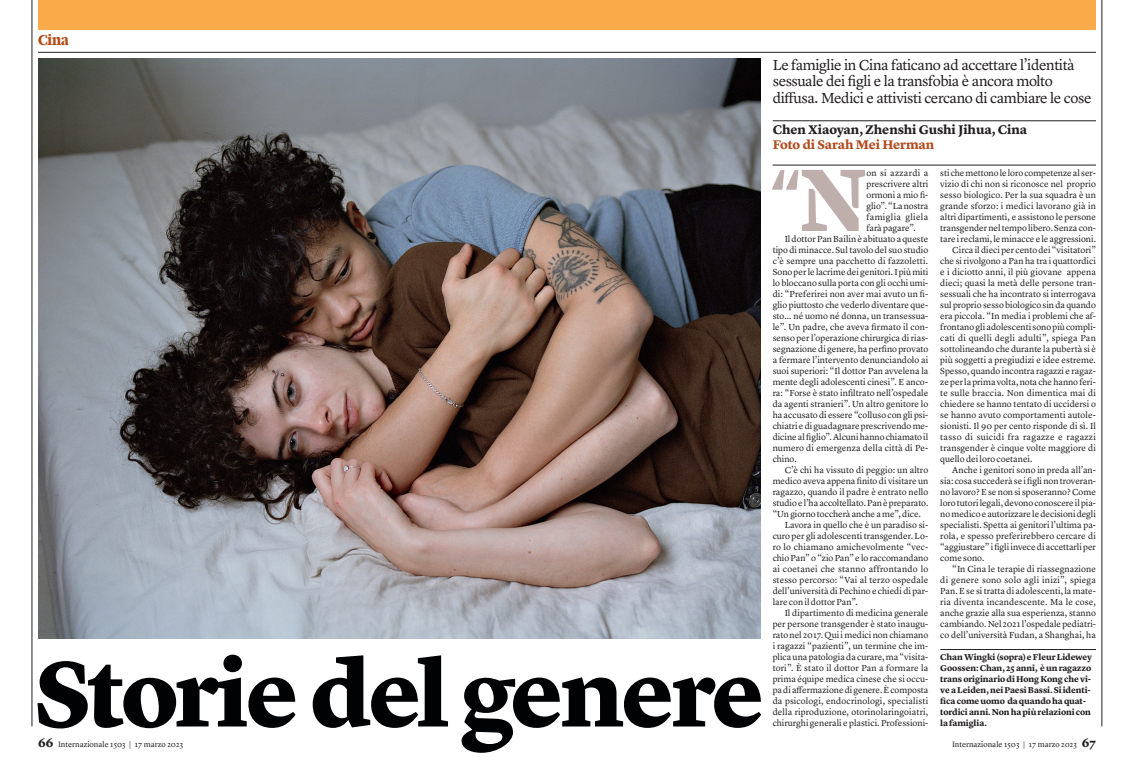
<style>
.page{position:relative;width:1134px;height:766px;background:#fff}
.page>*{position:absolute;margin:0;border:0;box-sizing:border-box;transform-origin:0 0}
.HD_headline_45pt_bla{font:900 95.3px "Lyon Text";letter-spacing:-.035em;color:#010203}
.TX_Text_9_1_11_justi{font:82.7px "Internazionale Stencil Drop Caps";color:#beafac}
.HD_headline_26pt_sem{font:15px/16.5px "Lyon Text";letter-spacing:-.025em;color:#231f20}
.FO_top_folio{font:15px "Internazionale Stencil";color:#b44918}
.BY_Byline_12_5pt{font:700 13px "Lyon Text";letter-spacing:-.005em;color:#231f20}
.BY_Byline_12_5pt-2{font:700 13px "Lyon Text";letter-spacing:-.01em;color:#b34a1d}
.TX_Text_9_1_11_justi-2{font:9.1px/11px "Lyon Text";color:#231f20;text-align:justify}
.TX_text_8_8_11_bold{font:700 8.8px/11px "Lyon Text";letter-spacing:-.015em;color:#231f20}
.t1{font:8px "Lyon Text";color:#231f20}
.s1{font-weight:700;font-size:12px}
.s2{font-size:91.9px}
</style>
<div class="page">
<hr style="left:1102px;top:0;width:1px;height:726px;background:#231f20">
<hr style="left:32px;top:0;width:1px;height:726px;background:#231f20">
<hr style="left:38px;top:52px;width:1058px;height:1px;background:#231f20">
<div style="left:38px;top:0;width:1058px;height:30px;background:#f9aa49"></div>
<img style="left:38px;top:58px;width:723px;height:580px">
<hr style="left:773px;top:121px;width:323px;height:1px;background:#231f20">
<hr style="left:773px;top:165px;width:323px;height:1px;background:#231f20">
<hr style="left:940px;top:649px;width:156px;height:1px;background:#231f20">
<p class="FO_top_folio" style="left:38px;top:32px;width:32px">Cina</p>
<p class="HD_headline_45pt_bla" style="left:34px;top:619px;width:731px">Storie del genere</p>
<p class="t1" style="left:38px;top:737px;width:147px"><span class="s1">66</span> Internazionale 1503 | 17 marzo 2023</p>
<p class="HD_headline_26pt_sem" style="left:773px;top:55px;width:320px">Le famiglie in Cina faticano ad accettare l’identità sessuale dei figli e la transfobia è ancora molto diffusa. Medici e attivisti cercano di cambiare le cose</p>
<p class="BY_Byline_12_5pt" style="left:773px;top:120px;width:256px">Chen Xiaoyan, Zhenshi Gushi Jihua, Cina</p>
<p class="BY_Byline_12_5pt-2" style="left:773px;top:134px;width:163px">Foto di Sarah Mei Herman</p>
<p class="TX_Text_9_1_11_justi" style="left:773px;top:164px;width:95px">“<span class="s2">N</span></p>
<p class="TX_Text_9_1_11_justi-2" style="left:866px;top:167px;width:63px">on si azzardi a prescrivere altri ormoni a mio fi&shy;glio”. “La nostra famiglia gliela farà pagare”.</p>
<p class="TX_Text_9_1_11_justi-2" style="left:773px;top:233px;width:157px;text-indent:12px">Il dottor Pan Bailin è abituato a queste tipo di minacce. Sul tavolo del suo studio c’è sempre una pacchetto di fazzoletti.<br>Sono per le lacrime dei genitori. I più miti lo bloccano sulla porta con gli occhi umi&shy;di: “Preferirei non aver mai avuto un fi&shy;glio piuttosto che vederlo diventare que&shy;sto... né uomo né donna, un transessua&shy;le”. Un padre, che aveva firmato il con&shy;senso per l’operazione chirurgica di rias&shy;segnazione di genere, ha perfino provato a fermare l’intervento denunciandolo ai suoi superiori: “Il dottor Pan avvelena la mente degli adolescenti cinesi”. E anco&shy;ra: “Forse è stato infiltrato nell’ospedale da agenti stranieri”. Un altro genitore lo ha accusato di essere “colluso con gli psi&shy;chiatri e di guadagnare prescrivendo me&shy;dicine al figlio”. Alcuni hanno chiamato il numero di emergenza della città di Pe&shy;chino.</p>
<p class="TX_Text_9_1_11_justi-2" style="left:773px;top:464px;width:157px;text-indent:12px">C’è chi ha vissuto di peggio: un altro medico aveva appena finito di visitare un ragazzo, quando il padre è entrato nello studio e l’ha accoltellato. Pan è preparato. “Un giorno toccherà anche a me”, dice.</p>
<p class="TX_Text_9_1_11_justi-2" style="left:773px;top:519px;width:157px;text-indent:12px">Lavora in quello che è un paradiso si&shy;curo per gli adolescenti transgender. Lo&shy;ro lo chiamano amichevolmente “vec&shy;chio Pan” o “zio Pan” e lo raccomandano ai coetanei che stanno affrontando lo stesso percorso: “Vai al terzo ospedale dell’università di Pechino e chiedi di par&shy;lare con il dottor Pan”.</p>
<p class="TX_Text_9_1_11_justi-2" style="left:773px;top:607px;width:157px;text-indent:12px">Il dipartimento di medicina generale per persone transgender è stato inaugu&shy;rato nel 2017. Qui i medici non chiamano i ragazzi “pazienti”, un termine che im&shy;plica una patologia da curare, ma “visita&shy;tori”. È stato il dottor Pan a formare la prima équipe medica cinese che si occu&shy;pa di affermazione di genere. È composta da psicologi, endocrinologi, specialisti della riproduzione, otorinolaringoiatri, chirurghi generali e plastici. Professioni-</p>
<p class="TX_Text_9_1_11_justi-2" style="left:940px;top:167px;width:157px">sti che mettono le loro competenze al ser&shy;vizio di chi non si riconosce nel proprio sesso biologico. Per la sua squadra è un grande sforzo: i medici lavorano già in altri dipartimenti, e assistono le persone transgender nel tempo libero. Senza con&shy;tare i reclami, le minacce e le aggressioni.</p>
<p class="TX_Text_9_1_11_justi-2" style="left:940px;top:244px;width:157px;text-indent:12px">Circa il dieci per cento dei “visitatori” che si rivolgono a Pan ha tra i quattordici e i diciotto anni, il più giovane appena dieci; quasi la metà delle persone tran&shy;sessuali che ha incontrato si interrogava sul proprio sesso biologico sin da quando era piccola. “In media i problemi che af&shy;frontano gli adolescenti sono più compli&shy;cati di quelli degli adulti”, spiega Pan sottolineando che durante la pubertà si è più soggetti a pregiudizi e idee estreme.<br>Spesso, quando incontra ragazzi e ragaz&shy;ze per la prima volta, nota che hanno feri&shy;te sulle braccia. Non dimentica mai di chiedere se hanno tentato di uccidersi o se hanno avuto comportamenti autole&shy;sionisti. Il 90 per cento risponde di sì. Il tasso di suicidi fra ragazze e ragazzi transgender è cinque volte maggiore di quello dei loro coetanei.</p>
<p class="TX_Text_9_1_11_justi-2" style="left:940px;top:464px;width:157px;text-indent:12px">Anche i genitori sono in preda all’an&shy;sia: cosa succederà se i figli non troveran&shy;no lavoro? E se non si sposeranno? Come loro tutori legali, devono conoscere il pia&shy;no medico e autorizzare le decisioni degli specialisti. Spetta ai genitori l’ultima pa&shy;rola, e spesso preferirebbero cercare di “aggiustare” i figli invece di accettarli per come sono.</p>
<p class="TX_Text_9_1_11_justi-2" style="left:940px;top:563px;width:157px;text-indent:12px">“In Cina le terapie di riassegnazione di genere sono solo agli inizi”, spiega Pan. E se si tratta di adolescenti, la mate&shy;ria diventa incandescente. Ma le cose, anche grazie alla sua esperienza, stanno cambiando. Nel 2021 l’ospedale pediatri&shy;co dell’università Fudan, a Shanghai, ha</p>
<p class="TX_text_8_8_11_bold" style="left:940px;top:651px;width:153px">Chan Wingki (sopra) e Fleur Lidewey<br>Goossen: Chan, 25 anni, è un ragazzo trans originario di Hong Kong che vi&shy;ve a Leiden, nei Paesi Bassi. Si identi&shy;fica come uomo da quando ha quat&shy;tordici anni. Non ha più relazioni con la famiglia.</p>
<p class="t1" style="left:952px;top:737px;width:145px">Internazionale 1503 | 17 marzo 2023 <span class="s1">67</span></p>
</div>
